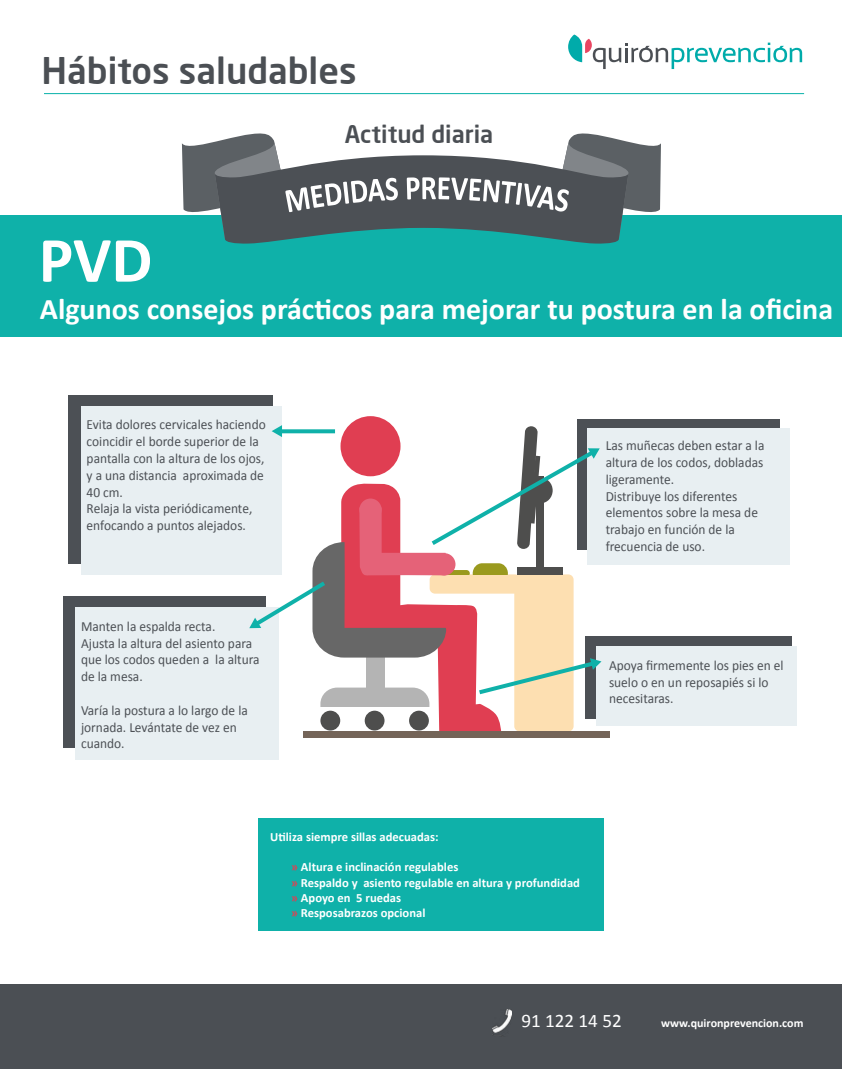
<style>
.page{position:relative;width:842px;height:1069px;background:#fff}
.page>*{position:absolute;margin:0;border:0;box-sizing:border-box;transform-origin:0 0}
.t1{font:700 65px "Calibri";color:#fff}
.t2{font:500 36px "Neo Sans";color:#4b4f54}
.t3{font:700 30px "Calibri";color:#fff}
.t4{font:500 24px "Neo Sans";color:#4b4f54}
.t5{font:19.1px "Calibri";color:#fff}
.t6{font:14px/16.8px "Calibri";color:#4c5055;scale:.96 1}
.t7{font:700 12.6px/15.1px "Calibri";color:#fff}
.t8{font:700 12px "Calibri";color:#fff}
.s1{color:#e03e52}
</style>
<div class="page">
<div style="left:0;top:984px;width:842px;height:84px;background:#4b4f54"></div>
<hr style="left:44px;top:93px;width:760px;height:1px;background:#08b1a9">
<svg style="left:568px;top:35px;width:234px;height:34px"></svg>
<img style="left:493px;top:1009px;width:18px;height:26px">
<div style="left:514px;top:574px;width:60px;height:157px;background:#fddfb1;border-radius:5px"></div>
<div style="left:430px;top:574px;width:90px;height:19px;background:#fddfb1;border-radius:5px"></div>
<div style="left:340px;top:416px;width:60px;height:60px;background:#e03e52;border-radius:50%"></div>
<svg style="left:341px;top:484px;width:160px;height:247px"></svg>
<div style="left:366px;top:657px;width:19px;height:49px;background:#b4b4b4"></div>
<svg style="left:320px;top:687px;width:109px;height:19px"></svg>
<div style="left:320px;top:710px;width:20px;height:20px;background:#4e4e4d;border-radius:50%"></div>
<div style="left:365px;top:710px;width:19px;height:20px;background:#4e4e4d;border-radius:50%"></div>
<div style="left:409px;top:710px;width:20px;height:20px;background:#4e4e4d;border-radius:50%"></div>
<svg style="left:312px;top:542px;width:134px;height:115px;background:#aa686f"></svg>
<div style="left:68px;top:395px;width:204px;height:168px;background:#4c5055"></div>
<div style="left:81px;top:406px;width:200px;height:168px;background:#e8eff2"></div>
<svg style="left:282px;top:429px;width:53px;height:4px"></svg>
<svg style="left:272px;top:425px;width:10px;height:12px"></svg>
<div style="left:63px;top:596px;width:202px;height:151px;background:#4c5055"></div>
<div style="left:75px;top:607px;width:203px;height:152px;background:#e8eff2"></div>
<svg style="left:249px;top:577px;width:81px;height:52px"></svg>
<div style="left:577px;top:419px;width:202px;height:130px;background:#4c5055"></div>
<div style="left:585px;top:636px;width:206px;height:82px;background:#4c5055"></div>
<div style="left:596px;top:646px;width:200px;height:79px;background:#e8eff2"></div>
<div style="left:587px;top:428px;width:202px;height:136px;background:#e8eff2"></div>
<svg style="left:359px;top:426px;width:241px;height:150px"></svg>
<svg style="left:475px;top:658px;width:126px;height:39px"></svg>
<div style="left:303px;top:731px;width:306px;height:6px;background:#746458"></div>
<div style="left:258px;top:818px;width:345px;height:112px;background:#0fb1a9"></div>
<div style="left:0;top:215px;width:842px;height:121px;background:#0fb1a9"></div>
<svg style="left:225px;top:155px;width:394px;height:89px"></svg>
<svg style="left:182px;top:133px;width:216px;height:106px"></svg>
<svg style="left:407px;top:133px;width:254px;height:106px"></svg>
<h2 class="t2" style="left:42px;top:48px;width:317px">Hábitos saludables</h2>
<h1 class="t1" style="left:39px;top:214px;width:115px">PVD</h1>
<h3 class="t4" style="left:345px;top:119px;width:150px">Actitud diaria</h3>
<h3 class="t3" style="left:40px;top:287px;width:795px">Algunos consejos prácticos para mejorar tu postura en la oficina</h3>
<p class="t6" style="left:87px;top:416px;width:188px">Evita dolores cervicales haciendo coincidir el borde superior de la pantalla con la altura de los ojos, y a una distancia aproximada de<br>40 cm.<br>Relaja la vista periódicamente, enfocando a puntos alejados.</p>
<p class="t6" style="left:81px;top:617px;width:188px">Manten la espalda recta.<br>Ajusta la altura del asiento para que los codos queden a la altura de la mesa.</p>
<p class="t6" style="left:81px;top:701px;width:175px">Varía la postura a lo largo de la jornada. Levántate de vez en cuando.</p>
<p class="t6" style="left:606px;top:437px;width:167px">Las muñecas deben estar a la altura de los codos, dobladas ligeramente.<br>Distribuye los diferentes elementos sobre la mesa de trabajo en función de la frecuencia de uso.</p>
<p class="t6" style="left:609px;top:656px;width:183px">Apoya firmemente los pies en el suelo o en un reposapiés si lo necesitaras.</p>
<p class="t7" style="left:270px;top:828px;width:170px">Utiliza siempre sillas adecuadas:</p>
<p class="t7" style="left:291px;top:859px;width:290px"><span class="s1">»</span> Altura e inclinación regulables<br><span class="s1">»</span> Respaldo y asiento regulable en altura y profundidad <span class="s1">»</span> Apoyo en 5 ruedas<br><span class="s1">»</span> Resposabrazos opcional</p>
<h3 class="t5" style="left:521px;top:1008px;width:102px">91 122 14 52</h3>
<p class="t8" style="left:661px;top:1014px;width:144px">www.quironprevencion.com</p>
</div>
